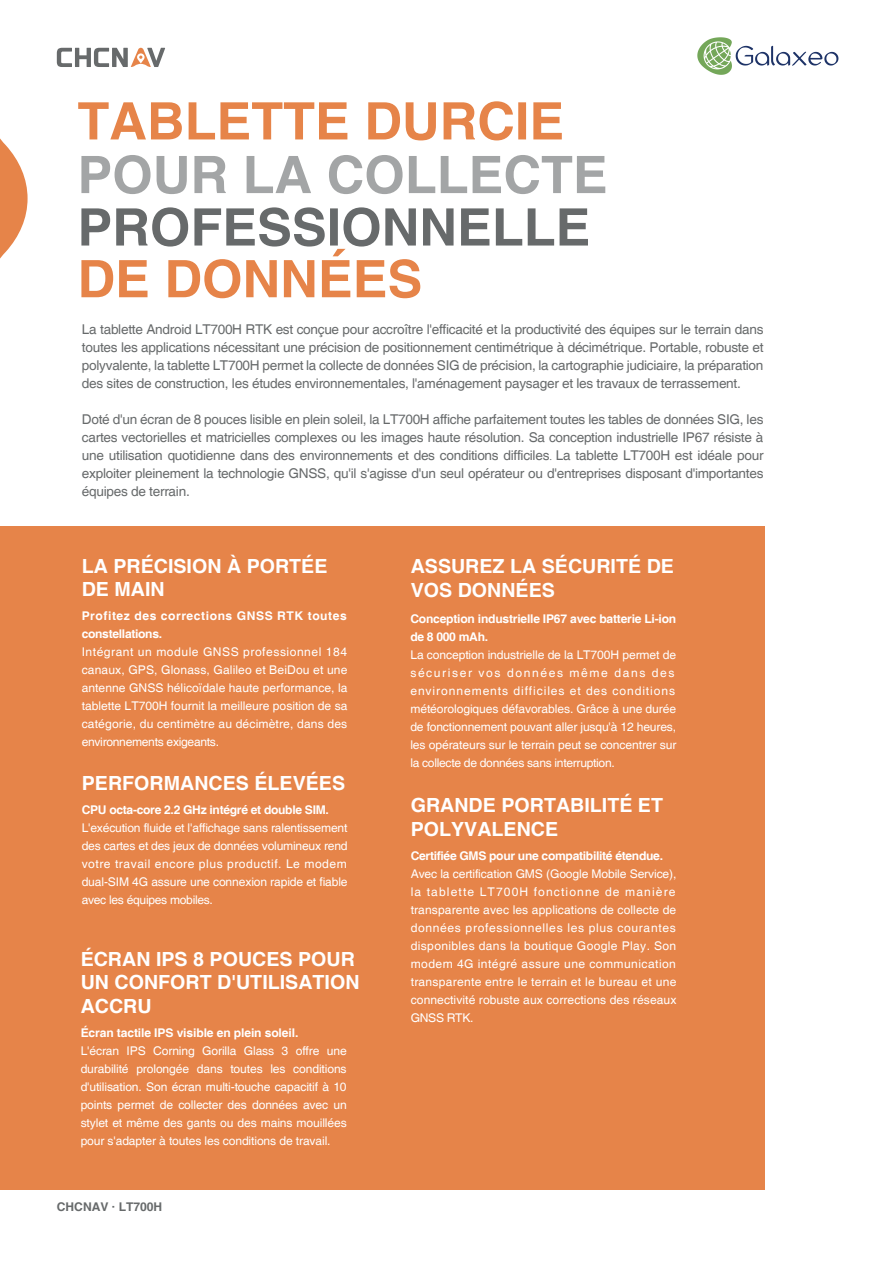
<style>
.page{position:relative;width:893px;height:1263px;background:#fff}
.page>*{position:absolute;margin:0;border:0;box-sizing:border-box;transform-origin:0 0}
.t1{font:700 51.75px "Helvetica";color:#e68449}
.t2{font:700 51.75px "Helvetica";color:#676a6b}
.t3{font:700 51.75px "Helvetica";color:rgb(103 106 107/.6)}
.t4{font:700 19.5px/23.4px "Helvetica";color:#fff}
.t5{font:13.5px/18px "Helvetica";letter-spacing:-.02em;color:#676a6b;text-align:justify}
.t6{font:12px/18px "Helvetica";letter-spacing:-.01em;color:#fff;text-align:justify}
.t7{font:700 12px/18px "Helvetica";letter-spacing:-.02em;color:#fff}
.t8{font:700 12px/18px "Helvetica";letter-spacing:.045em;color:#fff}
.t9{font:700 12px "Helvetica";color:#676a6b}
.s1{font-family:"Adobe Song Std";font-weight:300}
</style>
<div class="page">
<svg style="left:57px;top:48px;width:108px;height:19px"></svg>
<svg style="left:0;top:138px;width:28px;height:121px"></svg>
<div style="left:0;top:526px;width:764px;height:664px;background:#e68449"></div>
<svg style="left:697px;top:37px;width:141px;height:38px"></svg>
<h1 class="t1" style="left:77px;top:90px;width:488px">TABLETTE DURCIE</h1>
<h1 class="t3" style="left:77px;top:143px;width:532px">POUR LA COLLECTE</h1>
<h1 class="t2" style="left:77px;top:196px;width:514px">PROFESSIONNELLE</h1>
<h1 class="t1" style="left:77px;top:247px;width:346px">DE DONNÉES</h1>
<p class="t5" style="left:82px;top:321px;width:683px">La tablette Android LT700H RTK est conçue pour accroître l'efficacité et la productivité des équipes sur le terrain dans toutes les applications nécessitant une précision de positionnement centimétrique à décimétrique. Portable, robuste et polyvalente, la tablette LT700H permet la collecte de données SIG de précision, la cartographie judiciaire, la préparation des sites de construction, les études environnementales, l'aménagement paysager et les travaux de terrassement.</p>
<p class="t5" style="left:82px;top:411px;width:683px">Doté d'un écran de 8 pouces lisible en plein soleil, la LT700H affiche parfaitement toutes les tables de données SIG, les cartes vectorielles et matricielles complexes ou les images haute résolution. Sa conception industrielle IP67 résiste à une utilisation quotidienne dans des environnements et des conditions difficiles<span class="s1">.</span> La tablette LT700H est idéale pour exploiter pleinement la technologie GNSS, qu'il s'agisse d'un seul opérateur ou d'entreprises disposant d'importantes équipes de terrain.</p>
<h2 class="t4" style="left:82px;top:555px;width:247px">LA PRÉCISION À PORTÉE<br>DE MAIN</h2>
<p class="t8" style="left:82px;top:608px;width:267px">Profitez des corrections GNSS RTK toutes constellations.</p>
<p class="t6" style="left:82px;top:643px;width:267px">Intégrant un module GNSS professionnel 184 canaux, GPS, Glonass, Galileo et BeiDou et une antenne GNSS hélicoïdale haute performance, la tablette LT700H fournit la meilleure position de sa catégorie, du centimètre au décimètre, dans des environnements exigeants.</p>
<h2 class="t4" style="left:82px;top:772px;width:265px">PERFORMANCES ÉLEVÉES</h2>
<p class="t7" style="left:82px;top:801px;width:249px">CPU octa-core 2.2 GHz intégré et double SIM.</p>
<p class="t6" style="left:82px;top:819px;width:267px">L'exécution fluide et l'affichage sans ralentissement des cartes et des jeux de données volumineux rend votre travail encore plus productif. Le modem dual-SIM 4G assure une connexion rapide et fiable avec les équipes mobiles.</p>
<h2 class="t4" style="left:81px;top:948px;width:280px">ÉCRAN IPS 8 POUCES POUR<br>UN CONFORT D'UTILISATION<br>ACCRU</h2>
<p class="t7" style="left:81px;top:1025px;width:219px">Écran tactile IPS visible en plein soleil.</p>
<p class="t6" style="left:81px;top:1043px;width:268px">L'écran IPS Corning Gorilla Glass 3 offre une durabilité prolongée dans toutes les conditions d'utilisation. Son écran multi-touche capacitif à 10 points permet de collecter des données avec un stylet et même des gants ou des mains mouillées pour s'adapter à toutes les conditions de travail.</p>
<p class="t9" style="left:57px;top:1199px;width:107px">CHCNAV · LT700H</p>
<h2 class="t4" style="left:411px;top:556px;width:265px">ASSUREZ LA SÉCURITÉ DE<br>VOS DONNÉES</h2>
<p class="t7" style="left:410px;top:610px;width:267px">Conception industrielle IP67 avec batterie Li-ion de 8 000 mAh.</p>
<p class="t6" style="left:410px;top:646px;width:268px;text-align:left">La conception industrielle de la LT700H permet de sécuriser vos données même dans des environnements difficiles et des conditions météorologiques défavorables. Grâce à une durée de fonctionnement pouvant aller jusqu'à 12 heures, les opérateurs sur le terrain peut se concentrer sur la collecte de données sans interruption.</p>
<h2 class="t4" style="left:411px;top:795px;width:254px">GRANDE PORTABILITÉ ET<br>POLYVALENCE</h2>
<p class="t7" style="left:411px;top:847px;width:254px">Certifiée GMS pour une compatibilité étendue.</p>
<p class="t6" style="left:411px;top:865px;width:267px">Avec la certification GMS (Google Mobile Service), la tablette LT700H fonctionne de manière transparente avec les applications de collecte de données professionnelles les plus courantes disponibles dans la boutique Google Play. Son modem 4G intégré assure une communication transparente entre le terrain et le bureau et une connectivité robuste aux corrections des réseaux GNSS RTK.</p>
</div>
